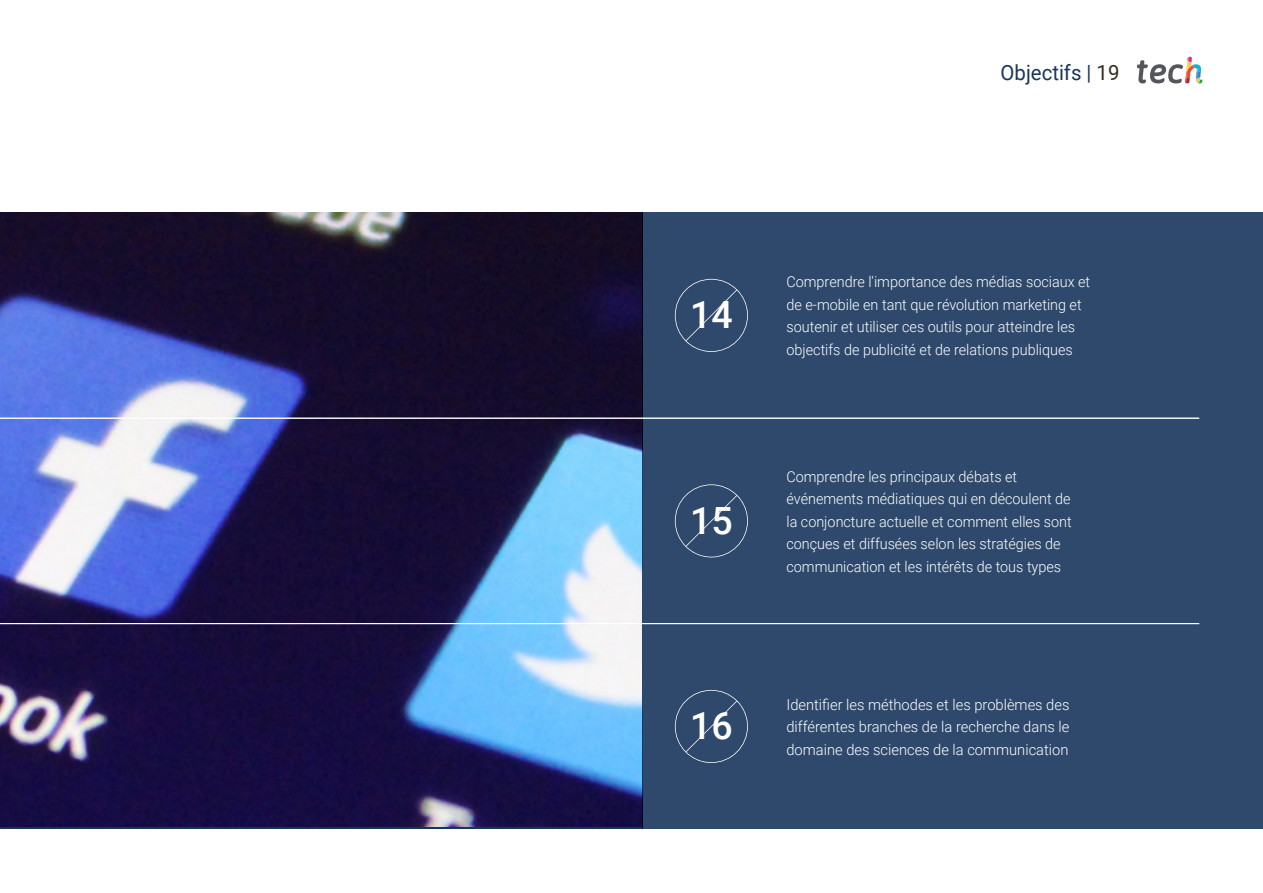
<style>
.page{position:relative;width:1263px;height:893px;background:#fff}
.page>*{position:absolute;margin:0;border:0;box-sizing:border-box;transform-origin:0 0}
.t1{font:500 37.5px "Roboto";color:#fff}
.t2{font:21px "Roboto";color:#1a355c}
.t3{font:300 15px/22.5px "Roboto";color:#fff;scale:.96 1}
.t4{font:300 15px/22.5px "Roboto";color:#fff;text-align:justify}
.s1{color:#312e20}
</style>
<div class="page">
<img style="left:0;top:213px;width:642px;height:613px">
<svg style="left:1137px;top:57px;width:65px;height:27px"></svg>
<div style="left:642px;top:213px;width:621px;height:616px;background:#2e496b"></div>
<svg style="left:675px;top:279px;width:73px;height:73px"></svg>
<svg style="left:675px;top:484px;width:73px;height:73px"></svg>
<svg style="left:675px;top:690px;width:73px;height:73px"></svg>
<hr style="left:0;top:418px;width:1199px;height:1px;background:#fff">
<hr style="left:0;top:623px;width:1199px;height:1px;background:#fff">
<h2 class="t2" style="left:1000px;top:57px;width:120px">Objectifs | <span class="s1">19</span></h2>
<h1 class="t1" style="left:690px;top:288px;width:44px">14</h1>
<h1 class="t1" style="left:690px;top:494px;width:44px">15</h1>
<h1 class="t1" style="left:690px;top:699px;width:44px">16</h1>
<p class="t3" style="left:786px;top:270px;width:318px">Comprendre l'importance des médias sociaux et de e-mobile en tant que révolution marketing et soutenir et utiliser ces outils pour atteindre les objectifs de publicité et de relations publiques</p>
<p class="t3" style="left:786px;top:464px;width:299px">Comprendre les principaux débats et événements médiatiques qui en découlent de la conjoncture actuelle et comment elles sont conçues et diffusées selon les stratégies de communication et les intérêts de tous types</p>
<p class="t4" style="left:786px;top:692px;width:284px">Identifier les méthodes et les problèmes des différentes branches de la recherche dans le domaine des sciences de la communication</p>
</div>
